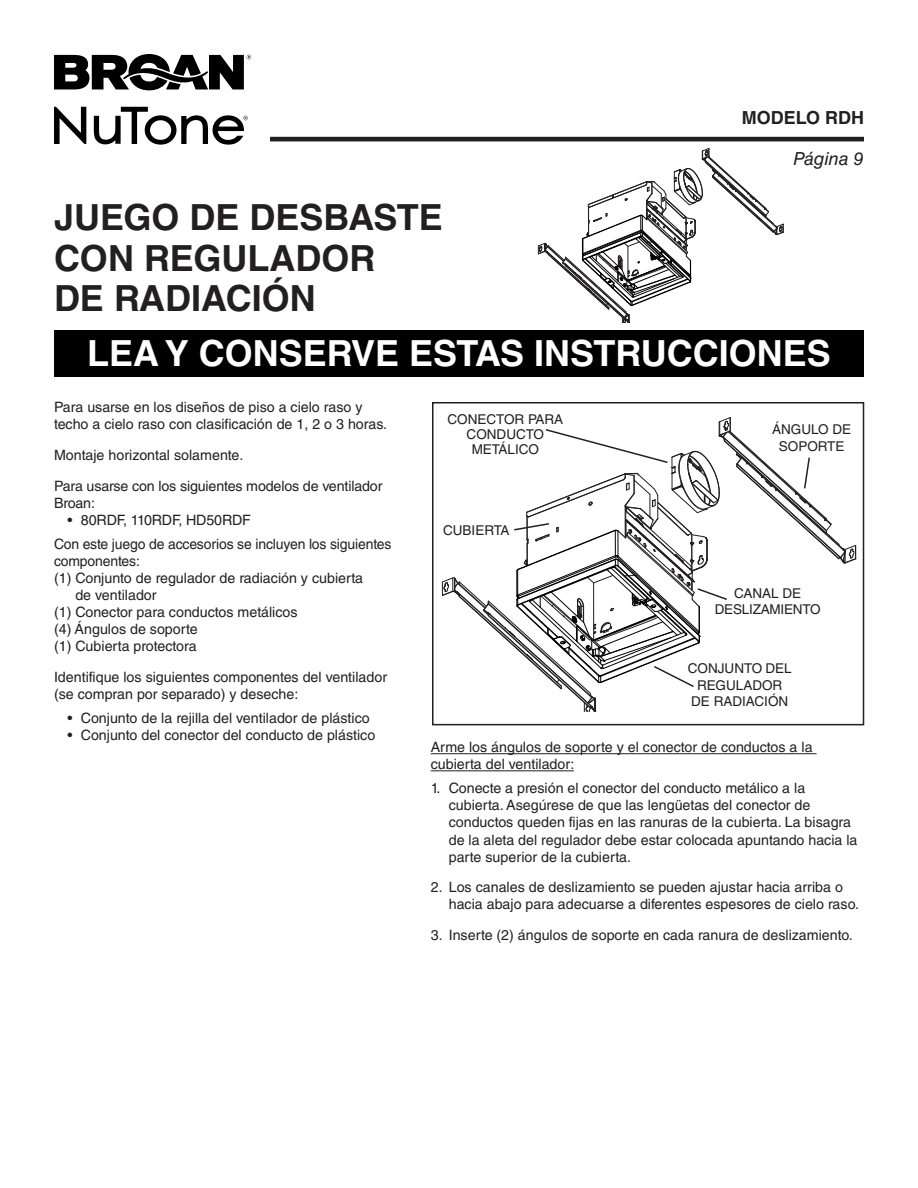
<style>
.page{position:relative;width:918px;height:1188px;background:#fff}
.page>*{position:absolute;margin:0;border:0;box-sizing:border-box;transform-origin:0 0}
.t1{font:700 36px/40.5px "Helvetica LT Std";color:#231f20}
.t2{font:700 36px "Helvetica LT Std";color:#fff}
.t3{font:700 18px "Helvetica LT Std";color:#231f20}
.t4{font:italic 18px "Helvetica LT Std";color:#231f20}
.t5{font:14.25px/17.1px "Helvetica LT Std";color:#231f20}
.t6{font:13.5px/16.5px "Helvetica LT Std";color:#231f20;text-align:center}
</style>
<div class="page">
<hr style="left:270px;top:137px;width:594px;height:4px;background:#231f20">
<svg style="left:54px;top:54px;width:197px;height:36px"></svg>
<svg style="left:54px;top:107px;width:194px;height:38px"></svg>
<div style="left:54px;top:330px;width:810px;height:46px;background:#000"></div>
<div style="left:432px;top:402px;width:432px;height:323px;border:2px solid #231f20"></div>
<svg style="left:441px;top:417px;width:416px;height:295px"></svg>
<hr style="left:431px;top:753px;width:386px;height:1px;background:#231f20">
<hr style="left:431px;top:770px;width:143px;height:1px;background:#231f20">
<svg style="left:538px;top:148px;width:246px;height:175px"></svg>
<p class="t3" style="left:742px;top:107px;width:124px">MODELO RDH</p>
<p class="t4" style="left:793px;top:148px;width:72px">Página 9</p>
<h1 class="t1" style="left:54px;top:197px;width:390px">JUEGO DE DESBASTE<br>CON REGULADOR<br>DE RADIACIÓN</h1>
<h1 class="t2" style="left:87px;top:331px;width:745px">LEA Y CONSERVE ESTAS INSTRUCCIONES</h1>
<p class="t5" style="left:54px;top:399px;width:335px">Para usarse en los diseños de piso a cielo raso y techo a cielo raso con clasificación de 1, 2 o 3 horas.</p>
<p class="t5" style="left:54px;top:440px;width:330px;line-height:30.6px">Montaje horizontal solamente.<br>Para usarse con los siguientes modelos de ventilador</p>
<p class="t5" style="left:54px;top:494px;width:42px">Broan:</p>
<p class="t5" style="left:54px;top:508px;width:339px;line-height:23.9px;text-indent:13px">• 80RDF, 110RDF, HD50RDF<br>Con este juego de accesorios se incluyen los siguientes</p>
<p class="t5" style="left:54px;top:552px;width:87px">componentes:</p>
<p class="t5" style="left:54px;top:569px;width:311px">(1) Conjunto de regulador de radiación y cubierta</p>
<p class="t5" style="left:75px;top:586px;width:83px">de ventilador</p>
<p class="t5" style="left:54px;top:603px;width:245px">(1) Conector para conductos metálicos</p>
<p class="t5" style="left:54px;top:621px;width:145px">(4) Ángulos de soporte</p>
<p class="t5" style="left:54px;top:638px;width:144px">(1) Cubierta protectora</p>
<p class="t5" style="left:54px;top:668px;width:335px">Identifique los siguientes componentes del ventilador (se compran por separado) y deseche:</p>
<p class="t5" style="left:67px;top:710px;width:304px">• Conjunto de la rejilla del ventilador de plástico</p>
<p class="t5" style="left:67px;top:727px;width:309px">• Conjunto del conector del conducto de plástico</p>
<p class="t6" style="left:448px;top:411px;width:117px;line-height:15px">CONECTOR PARA<br>CONDUCTO<br>METÁLICO</p>
<p class="t6" style="left:443px;top:522px;width:68px">CUBIERTA</p>
<p class="t6" style="left:772px;top:421px;width:81px">ÁNGULO DE<br>SOPORTE</p>
<p class="t6" style="left:715px;top:585px;width:107px">CANAL DE<br>DESLIZAMIENTO</p>
<p class="t6" style="left:688px;top:660px;width:105px">CONJUNTO DEL<br>REGULADOR<br>DE RADIACIÓN</p>
<p class="t5" style="left:431px;top:739px;width:383px">Arme los ángulos de soporte y el conector de conductos a la cubierta del ventilador:</p>
<p class="t5" style="left:449px;top:780px;width:410px;text-indent:-18px">1. Conecte a presión el conector del conducto metálico a la cubierta. Asegúrese de que las lengüetas del conector de conductos queden fijas en las ranuras de la cubierta. La bisagra de la aleta del regulador debe estar colocada apuntando hacia la parte superior de la cubierta.</p>
<p class="t5" style="left:449px;top:879px;width:412px;text-indent:-18px">2. Los canales de deslizamiento se pueden ajustar hacia arriba o hacia abajo para adecuarse a diferentes espesores de cielo raso.</p>
<p class="t5" style="left:431px;top:926px;width:424px">3. Inserte (2) ángulos de soporte en cada ranura de deslizamiento.</p>
</div>
